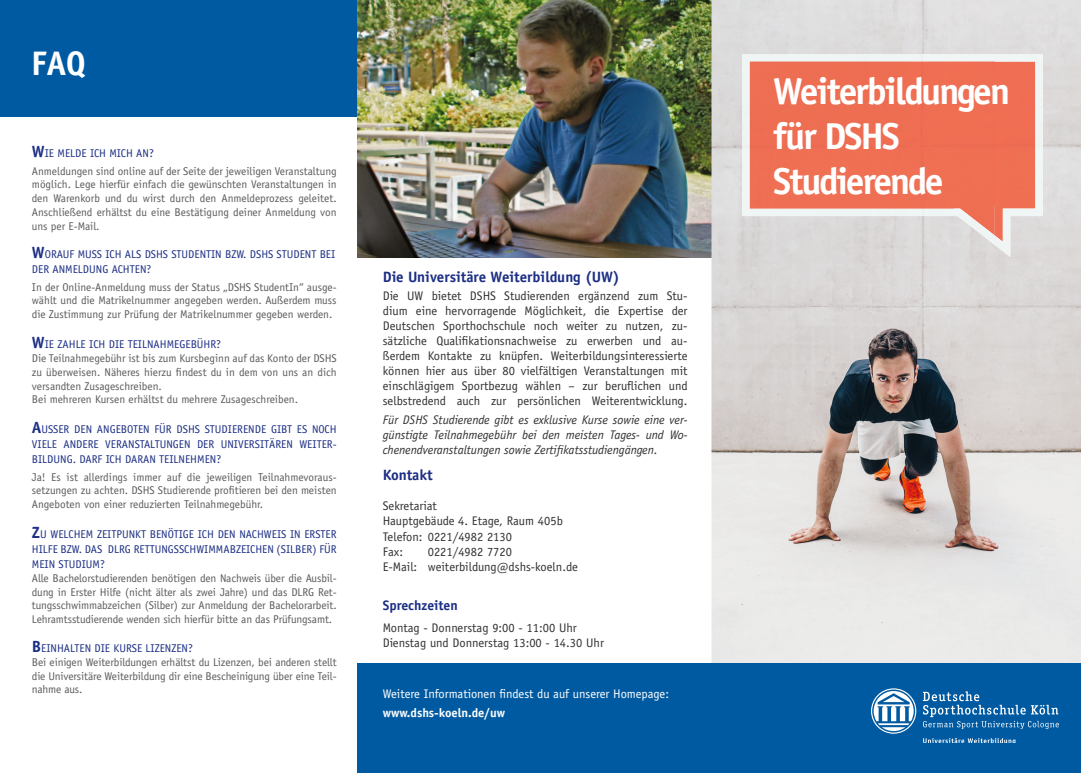
<style>
.page{position:relative;width:1081px;height:773px;background:#fff}
.page>*{position:absolute;margin:0;border:0;box-sizing:border-box;transform-origin:0 0}
.t1{font:700 37.5px/45px "Officina Sans LT";letter-spacing:-.05em;color:#fff}
.t2{font:700 34.12px "Officina Sans LT";color:#fff}
.t3{font:700 15px "Officina Sans LT";color:#1c2e84}
.t4{font:700 13.75px "Officina Sans LT";color:#1c2e84}
.t5{font:12.5px/15px "Officina Sans LT";color:#313230}
.t6{font:italic 12.5px/15px "Officina Sans LT";color:#313230;text-align:justify}
.t7{font:12.5px "Officina Sans LT";color:#fff}
.t8{font:700 12.5px "Officina Sans LT";color:#fff}
.t9{font:11.25px/13.8px "Officina Sans LT";color:#5a5c5b;text-align:justify}
.t10{font:11.25px/15px "Officina Sans LT";color:#1c2e84;text-align:justify}
.s1{font-weight:700;font-size:16.25px;color:#1c2e84}
.s2{color:#1c2e84}
.s3{font-weight:700;font-size:16.25px}
</style>
<div class="page">
<div style="left:0;top:0;width:377px;height:116px;background:#005aa1"></div>
<img style="left:358px;top:0;width:353px;height:257px">
<img style="left:711px;top:0;width:370px;height:663px">
<div style="left:358px;top:663px;width:723px;height:109px;background:#005aa1"></div>
<svg style="left:923px;top:738px;width:92px;height:4px"></svg>
<svg style="left:923px;top:691px;width:136px;height:38px"></svg>
<div style="left:871px;top:688px;width:45px;height:45px;border:1px solid #fff;border-radius:50%"></div>
<svg style="left:873px;top:691px;width:40px;height:40px"></svg>
<div style="left:785px;top:95px;width:209px;height:111px;background:#ef6f53"></div>
<img style="left:994px;top:95px;width:6px;height:113px">
<img style="left:785px;top:206px;width:168px;height:2px">
<img style="left:953px;top:206px;width:41px;height:29px">
<img style="left:742px;top:54px;width:301px;height:41px">
<img style="left:742px;top:94px;width:43px;height:122px">
<img style="left:1000px;top:94px;width:43px;height:163px">
<img style="left:785px;top:208px;width:172px;height:8px">
<img style="left:957px;top:208px;width:43px;height:41px">
<h2 class="t2" style="left:31px;top:42px;width:56px">FAQ</h2>
<p class="t9" style="left:32px;top:145px;width:306px;line-height:17.2px"><span class="s1">W</span><span class="s2">IE MELDE ICH MICH AN?<br></span>Anmeldungen sind online auf der Seite der jeweiligen Veranstaltung</p>
<p class="t9" style="left:32px;top:178px;width:306px">möglich. Lege hierfür einfach die gewünschten Veranstaltungen in den Warenkorb und du wirst durch den Anmeldeprozess geleitet.<br>Anschließend erhältst du eine Bestätigung deiner Anmeldung von uns per E-Mail.</p>
<p class="t10" style="left:32px;top:247px;width:305px"><span class="s3">W</span>ORAUF MUSS ICH ALS DSHS STUDENTIN BZW. DSHS STUDENT BEI<br>DER ANMELDUNG ACHTEN?</p>
<p class="t9" style="left:32px;top:280px;width:306px">In der Online-Anmeldung muss der Status „DSHS StudentIn“ ausge&shy;wählt und die Matrikelnummer angegeben werden. Außerdem muss die Zustimmung zur Prüfung der Matrikelnummer gegeben werden.</p>
<p class="t9" style="left:32px;top:337px;width:306px;text-align:left"><span class="s1">W</span><span class="s2">IE ZAHLE ICH DIE TEILNAHMEGEBÜHR?<br></span>Die Teilnahmegebühr ist bis zum Kursbeginn auf das Konto der DSHS zu überweisen. Näheres hierzu findest du in dem von uns an dich versandten Zusageschreiben.<br>Bei mehreren Kursen erhältst du mehrere Zusageschreiben.</p>
<p class="t10" style="left:32px;top:422px;width:306px"><span class="s3">A</span>USSER DEN ANGEBOTEN FÜR DSHS STUDIERENDE GIBT ES NOCH VIELE ANDERE VERANSTALTUNGEN DER UNIVERSITÄREN WEITER-BILDUNG. DARF ICH DARAN TEILNEHMEN?</p>
<p class="t9" style="left:32px;top:470px;width:306px">Ja! Es ist allerdings immer auf die jeweiligen Teilnahmevoraus&shy;setzungen zu achten. DSHS Studierende profitieren bei den meisten Angeboten von einer reduzierten Teilnahmegebühr.</p>
<p class="t10" style="left:32px;top:527px;width:306px"><span class="s3">Z</span>U WELCHEM ZEITPUNKT BENÖTIGE ICH DEN NACHWEIS IN ERSTER HILFE BZW. DAS DLRG RETTUNGSSCHWIMMABZEICHEN (SILBER) FÜR MEIN STUDIUM?</p>
<p class="t9" style="left:32px;top:571px;width:306px">Alle Bachelorstudierenden benötigen den Nachweis über die Ausbil&shy;dung in Erster Hilfe (nicht älter als zwei Jahre) und das DLRG Ret&shy;tungsschwimmabzeichen (Silber) zur Anmeldung der Bachelorarbeit.<br>Lehramtsstudierende wenden sich hierfür bitte an das Prüfungsamt.</p>
<p class="t9" style="left:32px;top:641px;width:306px;text-align:left"><span class="s1">B</span><span class="s2">EINHALTEN DIE KURSE LIZENZEN?<br></span>Bei einigen Weiterbildungen erhältst du Lizenzen, bei anderen stellt die Universitäre Weiterbildung dir eine Bescheinigung über eine Teil&shy;nahme aus.</p>
<h3 class="t3" style="left:383px;top:267px;width:238px">Die Universitäre Weiterbildung (UW)</h3>
<p class="t5" style="left:383px;top:288px;width:306px;text-align:justify">Die UW bietet DSHS Studierenden ergänzend zum Stu&shy;dium eine hervorragende Möglichkeit, die Expertise der Deutschen Sporthochschule noch weiter zu nutzen, zu&shy;sätzliche Qualifikationsnachweise zu erwerben und au&shy;ßerdem Kontakte zu knüpfen. Weiterbildungsinteressierte können hier aus über 80 vielfältigen Veranstaltungen mit einschlägigem Sportbezug wählen – zur beruflichen und selbstredend auch zur persönlichen Weiterentwicklung.</p>
<p class="t6" style="left:383px;top:412px;width:306px">Für DSHS Studierende gibt es exklusive Kurse sowie eine ver&shy;günstigte Teilnahmegebühr bei den meisten Tages- und Wo&shy;chenendveranstaltungen sowie Zertifikatsstudiengängen.</p>
<h3 class="t3" style="left:383px;top:466px;width:52px">Kontakt</h3>
<p class="t5" style="left:383px;top:498px;width:182px">Sekretariat<br>Hauptgebäude 4. Etage, Raum 405b<br>Telefon: 0221/4982 2130<br>Fax:</p>
<p class="t5" style="left:383px;top:543px;width:197px;text-indent:45px">0221/4982 7720<br>E-Mail: weiterbildung@dshs-koeln.de</p>
<p class="t4" style="left:383px;top:597px;width:77px">Sprechzeiten</p>
<p class="t5" style="left:383px;top:620px;width:223px">Montag - Donnerstag 9:00 - 11:00 Uhr<br>Dienstag und Donnerstag 13:00 - 14.30 Uhr</p>
<p class="t7" style="left:383px;top:686px;width:288px">Weitere Informationen findest du auf unserer Homepage:</p>
<p class="t8" style="left:383px;top:704px;width:124px">www.dshs-koeln.de/uw</p>
<h1 class="t1" style="left:773px;top:68px;width:239px">Weiterbildungen für DSHS<br>Studierende</h1>
</div>
